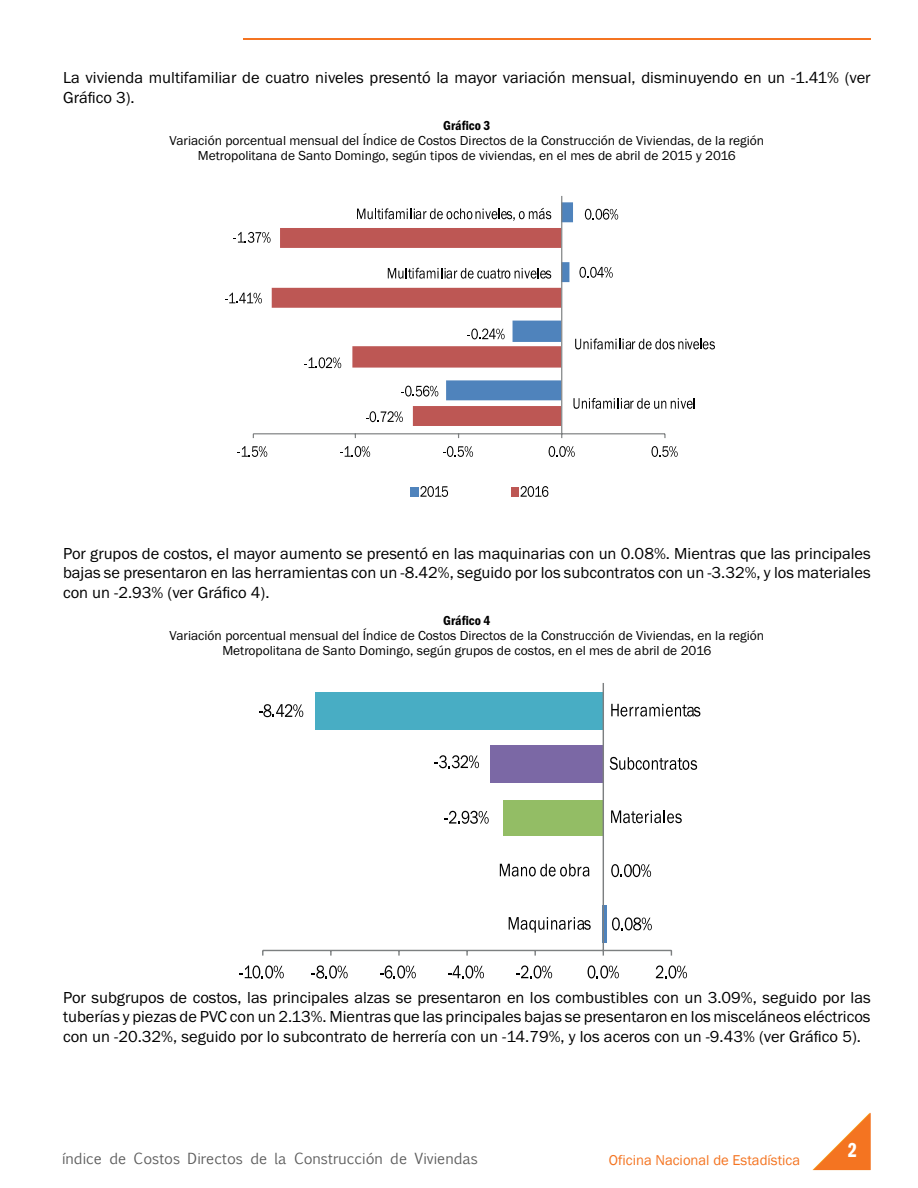
<style>
.page{position:relative;width:918px;height:1188px;background:#fff}
.page>*{position:absolute;margin:0;border:0;box-sizing:border-box;transform-origin:0 0}
.t1{font:21px "ITC Franklin Gothic Std Dm Cp";color:#fff}
.t2{font:16.5px/19.5px "Franklin Got Itc TOT Boo";color:#000;text-align:justify}
.t3{font:14.7px "Euphemia CAS";color:#5d5d5d}
.t4{font:14.7px "Franklin Gothic";color:#f47421}
.t5{font:13.5px/15px "Franklin Got Itc TOT Boo";color:#000;text-align:center}
.t6{font:13.5px "Franklin Got Itc TOT Dem Con";color:#000}
</style>
<div class="page">
<hr style="left:243px;top:38px;width:628px;height:1px;background:#f47421">
<svg style="left:812px;top:1113px;width:59px;height:57px"></svg>
<svg style="left:272px;top:228px;width:289px;height:198px"></svg>
<hr style="left:253px;top:433px;width:412px;height:1px;background:#7c7f80">
<hr style="left:561px;top:196px;width:1px;height:238px;background:#7c7f80">
<svg style="left:304px;top:357px;width:37px;height:11px"></svg>
<svg style="left:225px;top:293px;width:37px;height:10px"></svg>
<svg style="left:233px;top:232px;width:38px;height:11px"></svg>
<svg style="left:237px;top:446px;width:30px;height:11px"></svg>
<svg style="left:340px;top:446px;width:30px;height:11px"></svg>
<svg style="left:443px;top:446px;width:30px;height:11px"></svg>
<svg style="left:549px;top:446px;width:26px;height:11px"></svg>
<svg style="left:651px;top:446px;width:27px;height:11px"></svg>
<svg style="left:357px;top:202px;width:358px;height:220px"></svg>
<div style="left:411px;top:487px;width:8px;height:10px;background:#4f83bc"></div>
<svg style="left:420px;top:486px;width:28px;height:11px"></svg>
<div style="left:511px;top:487px;width:7px;height:10px;background:#bd5754"></div>
<svg style="left:521px;top:486px;width:27px;height:11px"></svg>
<hr style="left:603px;top:905px;width:4px;height:38px;background:#4f83bc">
<div style="left:503px;top:800px;width:101px;height:35px;background:#93bd65"></div>
<div style="left:491px;top:745px;width:113px;height:38px;background:#7b68a5"></div>
<div style="left:316px;top:692px;width:288px;height:38px;background:#48adc4"></div>
<hr style="left:263px;top:950px;width:408px;height:1px;background:#7c7f80">
<hr style="left:603px;top:683px;width:1px;height:267px;background:#7c7f80">
<svg style="left:612px;top:917px;width:40px;height:13px"></svg>
<svg style="left:611px;top:864px;width:40px;height:13px"></svg>
<svg style="left:444px;top:811px;width:45px;height:13px"></svg>
<svg style="left:434px;top:755px;width:45px;height:13px"></svg>
<svg style="left:259px;top:704px;width:44px;height:13px"></svg>
<svg style="left:239px;top:965px;width:45px;height:13px"></svg>
<svg style="left:312px;top:965px;width:36px;height:13px"></svg>
<svg style="left:380px;top:965px;width:36px;height:13px"></svg>
<svg style="left:448px;top:965px;width:36px;height:13px"></svg>
<svg style="left:516px;top:965px;width:36px;height:13px"></svg>
<svg style="left:588px;top:965px;width:31px;height:13px"></svg>
<svg style="left:656px;top:965px;width:31px;height:13px"></svg>
<svg style="left:509px;top:917px;width:82px;height:16px"></svg>
<svg style="left:500px;top:864px;width:89px;height:13px"></svg>
<svg style="left:611px;top:810px;width:71px;height:13px"></svg>
<svg style="left:610px;top:757px;width:87px;height:13px"></svg>
<svg style="left:611px;top:704px;width:89px;height:13px"></svg>
<p class="t2" style="left:63px;top:68px;width:809px">La vivienda multifamiliar de cuatro niveles presentó la mayor variación mensual, disminuyendo en un -1.41% (ver<br>Gráfico 3).</p>
<p class="t6" style="left:443px;top:118px;width:49px">Gráfico 3</p>
<p class="t5" style="left:170px;top:133px;width:596px">Variación porcentual mensual del Índice de Costos Directos de la Construcción de Viviendas, de la región<br>Metropolitana de Santo Domingo, según tipos de viviendas, en el mes de abril de 2015 y 2016</p>
<p class="t2" style="left:63px;top:544px;width:809px">Por grupos de costos, el mayor aumento se presentó en las maquinarias con un 0.08%. Mientras que las principales bajas se presentaron en las herramientas con un -8.42%, seguido por los subcontratos con un -3.32%, y los materiales con un -2.93% (ver Gráfico 4).</p>
<p class="t6" style="left:443px;top:613px;width:49px">Gráfico 4</p>
<p class="t5" style="left:170px;top:628px;width:596px">Variación porcentual mensual del Índice de Costos Directos de la Construcción de Viviendas, en la región<br>Metropolitana de Santo Domingo, según grupos de costos, en el mes de abril de 2016</p>
<p class="t2" style="left:63px;top:988px;width:809px">Por subgrupos de costos, las principales alzas se presentaron en los combustibles con un 3.09%, seguido por las tuberías y piezas de PVC con un 2.13%. Mientras que las principales bajas se presentaron en los misceláneos eléctricos con un -20.32%, seguido por lo subcontrato de herrería con un -14.79%, y los aceros con un -9.43% (ver Gráfico 5).</p>
<p class="t3" style="left:62px;top:1148px;width:417px">índice de Costos Directos de la Construcción de Viviendas</p>
<p class="t4" style="left:609px;top:1151px;width:193px">Oficina Nacional de Estadística</p>
<p class="t1" style="left:848px;top:1139px;width:10px">2</p>
</div>
